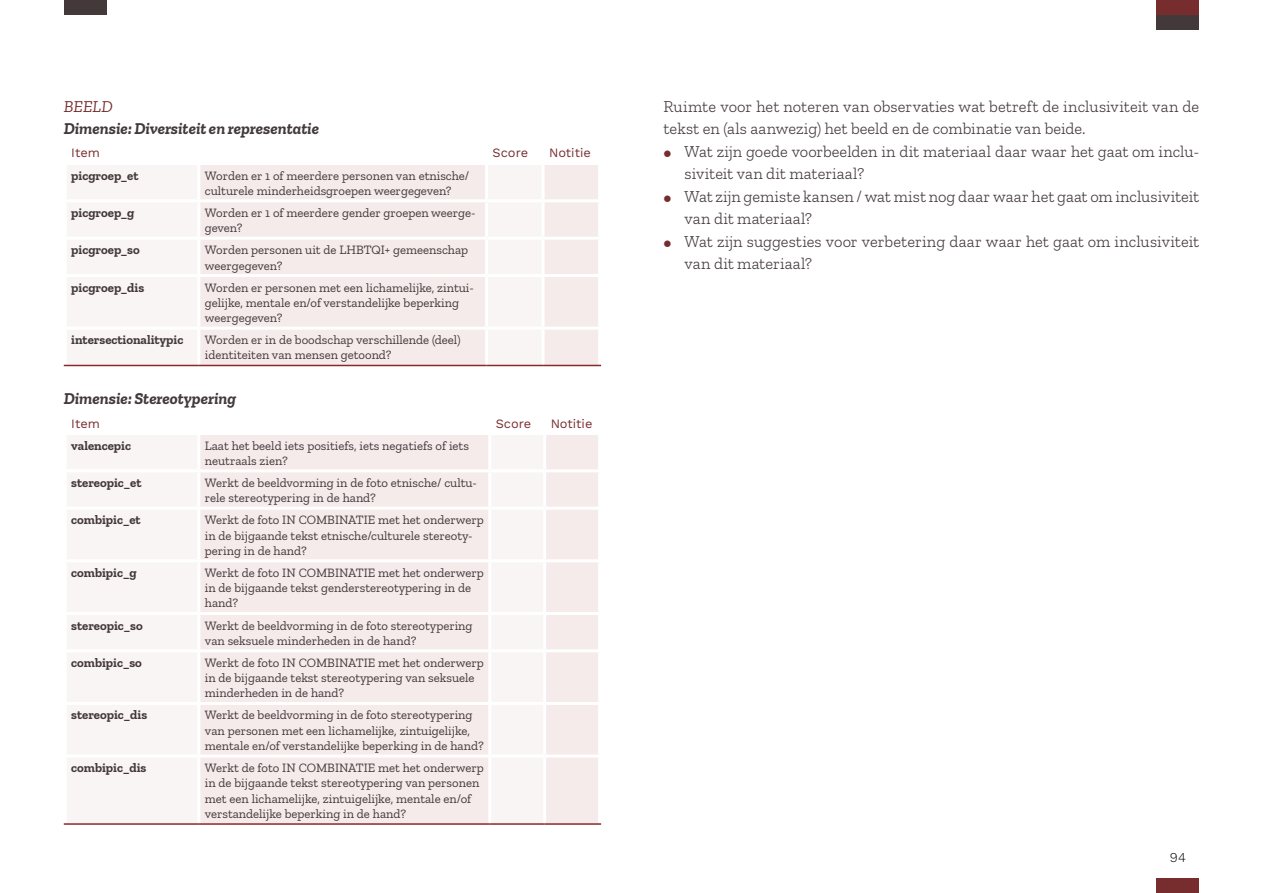
<style>
.page{position:relative;width:1263px;height:893px;background:#fff}
.page>*{position:absolute;margin:0;border:0;box-sizing:border-box;transform-origin:0 0}
.t1{font:300 16.5px/22.5px "Zilla Slab";color:#43393b}
.t2{font:italic 700 16.5px "Zilla Slab";color:#43393b}
.t3{font:italic 16.5px "Zilla Slab";letter-spacing:.005em;color:#772d2e}
.t4{font:300 13.5px "Work Sans";color:#000}
.t5{font:12.75px/15.3px "Zilla Slab";color:#43393b}
.t6{font:700 12.75px "Zilla Slab";color:#43393b}
.t7{font:12.75px "Work Sans";color:#772d2e}
</style>
<div class="page">
<svg style="left:200px;top:165px;width:398px;height:200px;fill:#f5ebeb"></svg>
<hr style="left:485px;top:165px;width:3px;height:34px;background:#fff">
<hr style="left:542px;top:165px;width:3px;height:34px;background:#fff">
<hr style="left:199px;top:199px;width:288px;height:3px;background:#fff">
<hr style="left:487px;top:199px;width:56px;height:3px;background:#fff">
<hr style="left:485px;top:202px;width:3px;height:35px;background:#fff">
<hr style="left:543px;top:199px;width:58px;height:3px;background:#fff">
<hr style="left:542px;top:202px;width:3px;height:35px;background:#fff">
<hr style="left:199px;top:237px;width:288px;height:3px;background:#fff">
<hr style="left:487px;top:237px;width:56px;height:3px;background:#fff">
<hr style="left:485px;top:240px;width:3px;height:34px;background:#fff">
<hr style="left:543px;top:237px;width:58px;height:3px;background:#fff">
<hr style="left:542px;top:240px;width:3px;height:34px;background:#fff">
<hr style="left:199px;top:274px;width:288px;height:3px;background:#fff">
<hr style="left:487px;top:274px;width:56px;height:3px;background:#fff">
<hr style="left:485px;top:277px;width:3px;height:50px;background:#fff">
<hr style="left:543px;top:274px;width:58px;height:3px;background:#fff">
<hr style="left:542px;top:277px;width:3px;height:50px;background:#fff">
<hr style="left:199px;top:327px;width:288px;height:3px;background:#fff">
<hr style="left:487px;top:327px;width:56px;height:3px;background:#fff">
<hr style="left:485px;top:330px;width:3px;height:35px;background:#fff">
<hr style="left:543px;top:327px;width:58px;height:3px;background:#fff">
<hr style="left:542px;top:330px;width:3px;height:35px;background:#fff">
<hr style="left:64px;top:365px;width:135px;height:1px;background:#8a292a">
<hr style="left:199px;top:365px;width:288px;height:1px;background:#8a292a">
<hr style="left:487px;top:365px;width:56px;height:1px;background:#8a292a">
<hr style="left:543px;top:365px;width:58px;height:1px;background:#8a292a">
<svg style="left:200px;top:435px;width:398px;height:388px;fill:#f5ebeb"></svg>
<hr style="left:488px;top:435px;width:3px;height:34px;background:#fff">
<hr style="left:543px;top:435px;width:3px;height:34px;background:#fff">
<hr style="left:199px;top:469px;width:291px;height:3px;background:#fff">
<hr style="left:490px;top:469px;width:55px;height:3px;background:#fff">
<hr style="left:488px;top:472px;width:3px;height:35px;background:#fff">
<hr style="left:545px;top:469px;width:56px;height:3px;background:#fff">
<hr style="left:543px;top:472px;width:3px;height:35px;background:#fff">
<hr style="left:199px;top:507px;width:291px;height:3px;background:#fff">
<hr style="left:490px;top:507px;width:55px;height:3px;background:#fff">
<hr style="left:488px;top:510px;width:3px;height:49px;background:#fff">
<hr style="left:545px;top:507px;width:56px;height:3px;background:#fff">
<hr style="left:543px;top:510px;width:3px;height:49px;background:#fff">
<hr style="left:199px;top:559px;width:291px;height:3px;background:#fff">
<hr style="left:490px;top:559px;width:55px;height:3px;background:#fff">
<hr style="left:488px;top:562px;width:3px;height:50px;background:#fff">
<hr style="left:545px;top:559px;width:56px;height:3px;background:#fff">
<hr style="left:543px;top:562px;width:3px;height:50px;background:#fff">
<hr style="left:199px;top:612px;width:291px;height:3px;background:#fff">
<hr style="left:490px;top:612px;width:55px;height:3px;background:#fff">
<hr style="left:488px;top:615px;width:3px;height:34px;background:#fff">
<hr style="left:545px;top:612px;width:56px;height:3px;background:#fff">
<hr style="left:543px;top:615px;width:3px;height:34px;background:#fff">
<hr style="left:199px;top:649px;width:291px;height:3px;background:#fff">
<hr style="left:490px;top:649px;width:55px;height:3px;background:#fff">
<hr style="left:488px;top:652px;width:3px;height:50px;background:#fff">
<hr style="left:545px;top:649px;width:56px;height:3px;background:#fff">
<hr style="left:543px;top:652px;width:3px;height:50px;background:#fff">
<hr style="left:199px;top:702px;width:291px;height:3px;background:#fff">
<hr style="left:490px;top:702px;width:55px;height:3px;background:#fff">
<hr style="left:488px;top:705px;width:3px;height:50px;background:#fff">
<hr style="left:545px;top:702px;width:56px;height:3px;background:#fff">
<hr style="left:543px;top:705px;width:3px;height:50px;background:#fff">
<hr style="left:199px;top:755px;width:291px;height:3px;background:#fff">
<hr style="left:490px;top:755px;width:55px;height:3px;background:#fff">
<hr style="left:488px;top:758px;width:3px;height:65px;background:#fff">
<hr style="left:545px;top:755px;width:56px;height:3px;background:#fff">
<hr style="left:543px;top:758px;width:3px;height:65px;background:#fff">
<hr style="left:64px;top:823px;width:135px;height:2px;background:#8a292a">
<hr style="left:199px;top:823px;width:291px;height:2px;background:#8a292a">
<hr style="left:490px;top:823px;width:55px;height:2px;background:#8a292a">
<hr style="left:545px;top:823px;width:56px;height:2px;background:#8a292a">
<div style="left:1157px;top:879px;width:42px;height:14px;background:#772d2e"></div>
<div style="left:64px;top:0;width:42px;height:15px;background:#43393b"></div>
<div style="left:1157px;top:0;width:42px;height:15px;background:#772d2e"></div>
<div style="left:1157px;top:15px;width:42px;height:15px;background:#43393b"></div>
<p class="t3" style="left:64px;top:97px;width:50px">BEELD</p>
<p class="t2" style="left:64px;top:119px;width:257px">Dimensie: Diversiteit en representatie</p>
<p class="t7" style="left:71px;top:146px;width:30px">Item</p>
<p class="t7" style="left:493px;top:146px;width:37px">Score</p>
<p class="t7" style="left:549px;top:146px;width:43px">Notitie</p>
<p class="t6" style="left:71px;top:168px;width:69px">picgroep_et</p>
<p class="t5" style="left:205px;top:168px;width:266px">Worden er 1 of meerdere personen van etnische/ culturele minderheidsgroepen weergegeven?</p>
<p class="t6" style="left:71px;top:205px;width:65px">picgroep_g</p>
<p class="t5" style="left:205px;top:205px;width:272px">Worden er 1 of meerdere gender groepen weerge&shy;geven?</p>
<p class="t6" style="left:71px;top:243px;width:70px">picgroep_so</p>
<p class="t5" style="left:205px;top:242px;width:265px">Worden personen uit de LHBTQI+ gemeenschap weergegeven?</p>
<p class="t6" style="left:71px;top:280px;width:74px">picgroep_dis</p>
<p class="t5" style="left:205px;top:280px;width:270px">Worden er personen met een lichamelijke, zintui&shy;gelijke, mentale en/of verstandelijke beperking weergegeven?</p>
<p class="t6" style="left:71px;top:333px;width:114px">intersectionalitypic</p>
<p class="t5" style="left:205px;top:332px;width:257px">Worden er in de boodschap verschillende (deel) identiteiten van mensen getoond?</p>
<p class="t2" style="left:64px;top:389px;width:174px">Dimensie: Stereotypering</p>
<p class="t7" style="left:71px;top:416px;width:30px">Item</p>
<p class="t7" style="left:496px;top:416px;width:37px">Score</p>
<p class="t7" style="left:551px;top:416px;width:43px">Notitie</p>
<p class="t6" style="left:71px;top:438px;width:61px">valencepic</p>
<p class="t5" style="left:205px;top:438px;width:266px">Laat het beeld iets positiefs, iets negatiefs of iets neutraals zien?</p>
<p class="t6" style="left:71px;top:475px;width:72px">stereopic_et</p>
<p class="t5" style="left:205px;top:475px;width:274px">Werkt de beeldvorming in de foto etnische/ cultu&shy;rele stereotypering in de hand?</p>
<p class="t6" style="left:71px;top:513px;width:71px">combipic_et</p>
<p class="t5" style="left:205px;top:512px;width:280px">Werkt de foto IN COMBINATIE met het onderwerp in de bijgaande tekst etnische/culturele stereoty&shy;pering in de hand?</p>
<p class="t6" style="left:71px;top:565px;width:67px">combipic_g</p>
<p class="t5" style="left:205px;top:565px;width:280px">Werkt de foto IN COMBINATIE met het onderwerp in de bijgaande tekst genderstereotypering in de hand?</p>
<p class="t6" style="left:71px;top:618px;width:73px">stereopic_so</p>
<p class="t5" style="left:205px;top:618px;width:269px">Werkt de beeldvorming in de foto stereotypering van seksuele minderheden in de hand?</p>
<p class="t6" style="left:71px;top:655px;width:72px">combipic_so</p>
<p class="t5" style="left:205px;top:655px;width:280px">Werkt de foto IN COMBINATIE met het onderwerp in de bijgaande tekst stereotypering van seksuele minderheden in de hand?</p>
<p class="t6" style="left:71px;top:708px;width:77px">stereopic_dis</p>
<p class="t5" style="left:205px;top:708px;width:280px">Werkt de beeldvorming in de foto stereotypering van personen met een lichamelijke, zintuigelijke, mentale en/of verstandelijke beperking in de hand?</p>
<p class="t6" style="left:71px;top:760px;width:77px">combipic_dis</p>
<p class="t5" style="left:205px;top:760px;width:280px">Werkt de foto IN COMBINATIE met het onderwerp in de bijgaande tekst stereotypering van personen met een lichamelijke, zintuigelijke, mentale en/of verstandelijke beperking in de hand?</p>
<p class="t1" style="left:663px;top:95px;width:537px">Ruimte voor het noteren van observaties wat betreft de inclusiviteit van de tekst en (als aanwezig) het beeld en de combinatie van beide.</p>
<p class="t1" style="left:685px;top:140px;width:516px">Wat zijn goede voorbeelden in dit materiaal daar waar het gaat om inclu&shy;siviteit van dit materiaal?<br>Wat zijn gemiste kansen / wat mist nog daar waar het gaat om inclusiviteit van dit materiaal?<br>Wat zijn suggesties voor verbetering daar waar het gaat om inclusiviteit van dit materiaal?</p>
<p class="t4" style="left:1170px;top:849px;width:17px">94</p>
</div>
